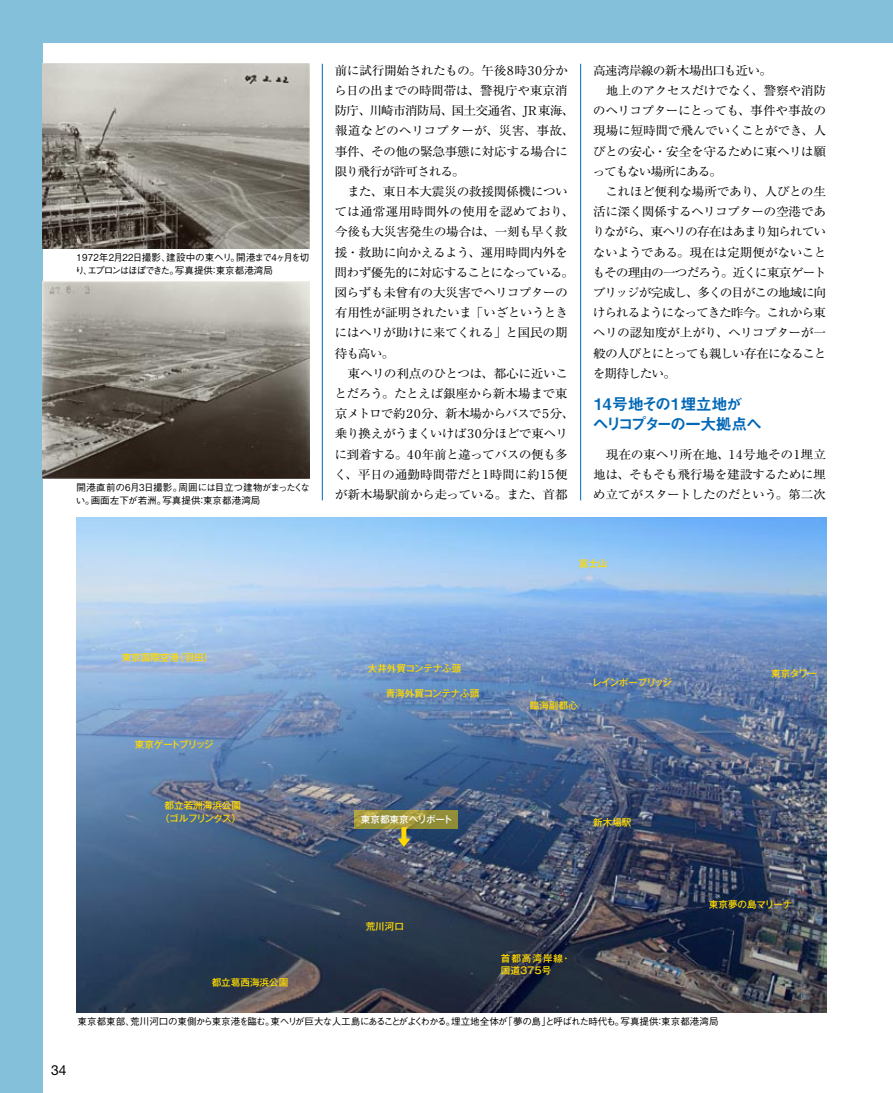
<style>
.page{position:relative;width:893px;height:1093px;background:#fff}
.page>*{position:absolute;margin:0;border:0;box-sizing:border-box;transform-origin:0 0}
.t1{font:15.9px/20.2px "Midashi Go Pro MB31";letter-spacing:-.06em;color:#0068b7}
.t2{font:13.8px "Helvetica Neue";color:#000}
.t3{font:12.15px/20.2px "Ryumin Pro";letter-spacing:-.045em;color:#000;scale:1.05 1}
.t4{font:500 9.6px/12.8px "Gothic BBB Pro";letter-spacing:-.015em;color:#000}
.t5{font:500 9.6px/12.8px "Gothic MB101 Pro";color:#ffd900;text-align:center}
.t6{font:500 9.6px/12.8px "Gothic BBB Pro";letter-spacing:-.015em;color:#000;scale:.9 1}
.t7{font:500 9.6px/12.8px "Gothic MB101 Pro";letter-spacing:.05em;color:#ffd900}
.t8{font:500 9.6px "Gothic MB101 Pro";color:#fff}
.t9{font:500 9.6px "Gothic MB101 Pro";letter-spacing:-.07em;color:#ffd900}
.t10{font:500 9.6px "Gothic MB101 Pro";letter-spacing:-.11em;color:#ffd900}
</style>
<div class="page">
<div style="left:0;top:0;width:893px;height:43px;background:#84c0da"></div>
<div style="left:0;top:0;width:43px;height:1093px;background:#84c0da"></div>
<hr style="left:322px;top:64px;width:1px;height:436px;background:#0068b7">
<hr style="left:580px;top:64px;width:1px;height:436px;background:#0068b7">
<img style="left:43px;top:64px;width:266px;height:185px">
<img style="left:43px;top:282px;width:266px;height:196px">
<img style="left:77px;top:517px;width:749px;height:495px">
<svg style="left:398px;top:828px;width:12px;height:19px"></svg>
<svg style="left:355px;top:809px;width:103px;height:19px;background:#98923f"></svg>
<p class="t6" style="left:75px;top:250px;width:262px">1972年2月22日撮影、建設中の東ヘリ。開港まで4ヶ月を切り、エプロンはほぼできた。写真提供：東京都港湾局</p>
<p class="t4" style="left:76px;top:480px;width:236px">開港直前の6月3日撮影。周囲には目立つ建物がまったくない。画面左下が若洲。写真提供：東京都港湾局</p>
<p class="t3" style="left:334px;top:59px;width:230px">前に試行開始されたもの。午後8時30分から日の出までの時間帯は、警視庁や東京消防庁、川崎市消防局、国土交通省、JR東海、報道などのヘリコプターが、災害、事故、事件、その他の緊急事態に対応する場合に限り飛行が許可される。<br>　また、東日本大震災の救援関係機については通常運用時間外の使用を認めており、今後も大災害発生の場合は、一刻も早く救援・救助に向かえるよう、運用時間内外を問わず優先的に対応することになっている。図らずも未曾有の大災害でヘリコプターの有用性が証明されたいま「いざというときにはヘリが助けに来てくれる」と国民の期待も高い。<br>　東ヘリの利点のひとつは、都心に近いことだろう。たとえば銀座から新木場まで東京メトロで約20分、新木場からバスで5分、乗り換えがうまくいけば30分ほどで東ヘリに到着する。40年前と違ってバスの便も多く、平日の通勤時間帯だと1時間に約15便が新木場駅前から走っている。また、首都</p>
<p class="t3" style="left:592px;top:59px;width:224px">高速湾岸線の新木場出口も近い。<br>　地上のアクセスだけでなく、警察や消防のヘリコプターにとっても、事件や事故の現場に短時間で飛んでいくことができ、人びとの安心・安全を守るために東ヘリは願ってもない場所にある。<br>　これほど便利な場所であり、人びとの生活に深く関係するヘリコプターの空港でありながら、東ヘリの存在はあまり知られていないようである。現在は定期便がないこともその理由の一つだろう。近くに東京ゲートブリッジが完成し、多くの目がこの地域に向けられるようになってきた昨今。これから東ヘリの認知度が上がり、ヘリコプターが一般の人びとにとっても親しい存在になることを期待したい。</p>
<h1 class="t1" style="left:593px;top:391px;width:186px">14号地その1埋立地が<br>ヘリコプターの一大拠点へ　</h1>
<p class="t3" style="left:593px;top:443px;width:224px;text-align:justify">　現在の東ヘリ所在地、14号地その1埋立地は、そもそも飛行場を建設するために埋め立てがスタートしたのだという。第二次</p>
<p class="t5" style="left:579px;top:556px;width:30px">富士山</p>
<p class="t5" style="left:122px;top:649px;width:93px">東京国際空港（羽田）</p>
<p class="t10" style="left:135px;top:736px;width:80px">東京ゲートブリッジ</p>
<p class="t5" style="left:160px;top:798px;width:82px">都立若洲海浜公園（ゴルフリンクス）</p>
<p class="t5" style="left:368px;top:661px;width:95px">大井外貿コンテナふ頭</p>
<p class="t5" style="left:386px;top:685px;width:95px">青海外貿コンテナふ頭</p>
<p class="t5" style="left:530px;top:698px;width:49px">臨海副都心</p>
<p class="t9" style="left:592px;top:675px;width:81px">レインボーブリッジ</p>
<p class="t8" style="left:361px;top:811px;width:93px">東京都東京ヘリポート</p>
<p class="t5" style="left:593px;top:815px;width:40px">新木場駅</p>
<p class="t5" style="left:771px;top:666px;width:48px">東京タワー</p>
<p class="t5" style="left:212px;top:974px;width:78px">都立葛西海浜公園</p>
<p class="t5" style="left:366px;top:918px;width:40px">荒川河口</p>
<p class="t7" style="left:501px;top:950px;width:71px">首都高湾岸線・国道375号</p>
<p class="t5" style="left:709px;top:896px;width:85px">東京夢の島マリーナ</p>
<p class="t4" style="left:78px;top:1013px;width:642px">東京都東部、荒川河口の東側から東京港を臨む。東ヘリが巨大な人工島にあることがよくわかる。埋立地全体が「夢の島」と呼ばれた時代も。写真提供：東京都港湾局</p>
<p class="t2" style="left:51px;top:1062px;width:17px">34</p>
</div>
